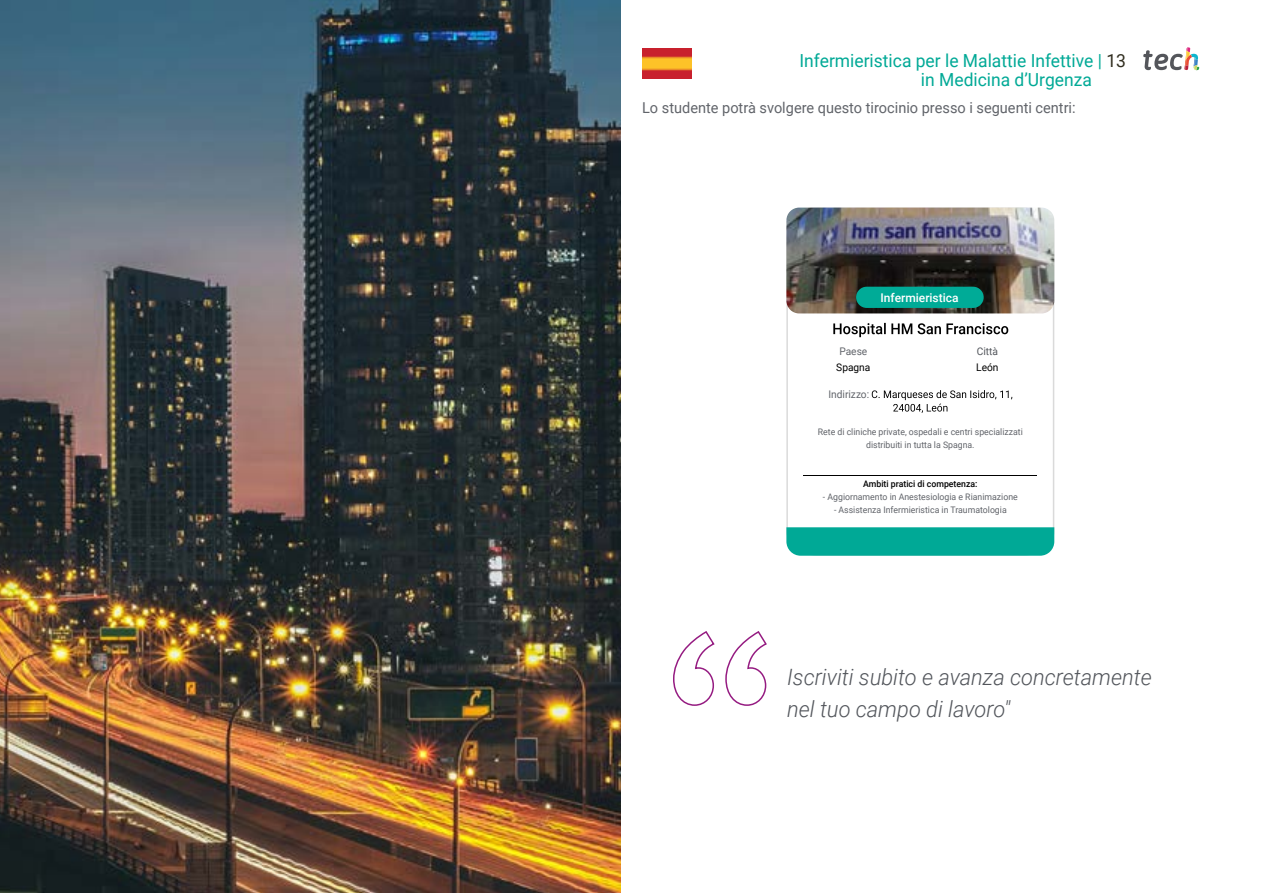
<style>
.page{position:relative;width:1263px;height:893px;background:#fff}
.page>*{position:absolute;margin:0;border:0;box-sizing:border-box;transform-origin:0 0}
.t1{font:italic 300 22.5px/31.5px "Roboto";color:#52555b}
.t2{font:18px/19.5px "Roboto";color:#00a996}
.t3{font:15px "Roboto";color:#61646a}
.t4{font:500 12px "Roboto";color:#fff}
.t5{font:10.5px "Roboto";color:#61646a}
.t6{font:10.5px "Roboto";color:#000}
.t7{font:10.5px "Roboto";color:#52555b}
.t8{font:9px/13.5px "Roboto";color:#61646a;text-align:center}
.t9{font:500 9px "Roboto";color:#000}
.s1{color:#312e20}
</style>
<div class="page">
<svg style="left:673px;top:631px;width:94px;height:75px"></svg>
<img style="left:0;top:0;width:621px;height:893px">
<img style="left:642px;top:48px;width:49px;height:31px">
<svg style="left:1143px;top:47px;width:56px;height:24px"></svg>
<svg style="left:786px;top:207px;width:269px;height:337px"></svg>
<img style="left:786px;top:208px;width:268px;height:105px">
<div style="left:856px;top:287px;width:128px;height:21px;background:#00ab97;border-radius:11px"></div>
<svg style="left:786px;top:527px;width:268px;height:29px;background:#08ab99"></svg>
<svg style="left:833px;top:323px;width:175px;height:14px"></svg>
<svg style="left:872px;top:390px;width:140px;height:23px"></svg>
<hr style="left:803px;top:475px;width:234px;height:1px;background:#000">
<h2 class="t2" style="left:921px;top:50px;width:206px;text-indent:-121px">Infermieristica per le Malattie Infettive | <span class="s1">13 </span>in Medicina d’Urgenza</h2>
<h3 class="t3" style="left:642px;top:97px;width:435px">Lo studente potrà svolgere questo tirocinio presso i seguenti centri:</h3>
<h3 class="t4" style="left:880px;top:289px;width:80px">Infermieristica</h3>
<p class="t5" style="left:839px;top:344px;width:29px">Paese</p>
<p class="t6" style="left:836px;top:360px;width:36px">Spagna</p>
<p class="t7" style="left:977px;top:344px;width:23px">Città</p>
<p class="t6" style="left:976px;top:360px;width:24px">León</p>
<p class="t5" style="left:828px;top:387px;width:42px">Indirizzo:</p>
<p class="t8" style="left:818px;top:424px;width:207px">Rete di cliniche private, ospedali e centri specializzati distribuiti in tutta la Spagna.</p>
<p class="t9" style="left:863px;top:477px;width:116px">Ambiti pratici di competenza:</p>
<p class="t8" style="left:823px;top:490px;width:196px">- Aggiornamento in Anestesiologia e Rianimazione</p>
<p class="t8" style="left:834px;top:503px;width:174px">- Assistenza Infermieristica in Traumatologia</p>
<h1 class="t1" style="left:787px;top:661px;width:366px">Iscriviti subito e avanza concretamente nel tuo campo di lavoro"</h1>
</div>
